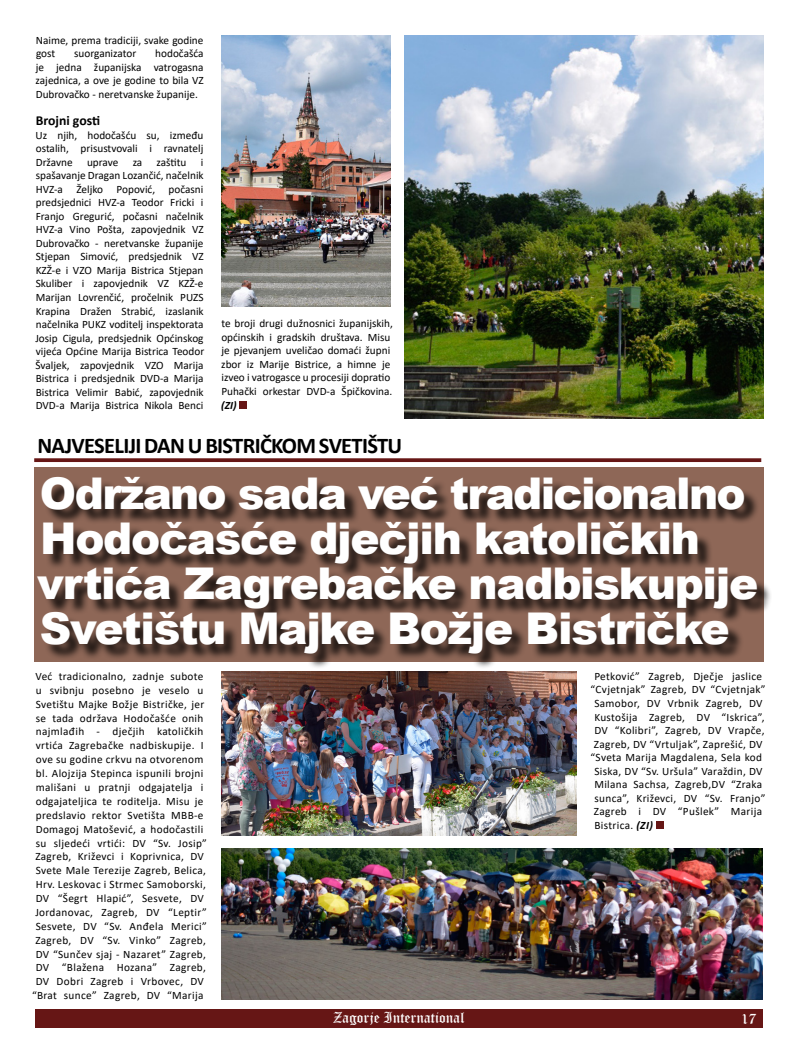
<style>
.page{position:relative;width:798px;height:1063px;background:#fff}
.page>*{position:absolute;margin:0;border:0;box-sizing:border-box;transform-origin:0 0}
.t1{font:900 43.75px/45px "Arial";letter-spacing:-.03em;color:#fff}
.t2{font:700 22.5px "Calibri";letter-spacing:-.03em;color:#000}
.t3{font:15px "Old English Text";color:#fff}
.t4{font:700 13.75px "Calibri";color:#000}
.t5{font:11.25px/13.9px "Calibri";letter-spacing:.025em;color:#000;text-align:justify}
.t6{font:11.25px/13.5px "Calibri";color:#000}
.t7{font:italic 700 11.25px "Calibri";color:#000}
.s1{font-weight:700;font-style:italic}
</style>
<div class="page">
<div style="left:35px;top:1009px;width:727px;height:19px;background:#661615"></div>
<svg style="left:34px;top:458px;width:727px;height:4px;background:#702625"></svg>
<div style="left:34px;top:467px;width:729px;height:195px;background:#8e6757"></div>
<div style="left:40px;top:480px;width:731px;height:189px;background:#000;opacity:.75"></div>
<div style="left:239px;top:401px;width:7px;height:8px;background:#661615"></div>
<img style="left:221px;top:671px;width:355px;height:164px">
<img style="left:221px;top:849px;width:541px;height:150px">
<div style="left:655px;top:822px;width:8px;height:7px;background:#661615"></div>
<img style="left:221px;top:35px;width:169px;height:271px">
<img style="left:404px;top:35px;width:359px;height:383px">
<p class="t6" style="left:36px;top:33px;width:169px">Naime, prema tradiciji, svake godine gost</p>
<p class="t5" style="left:36px;top:47px;width:170px;line-height:13.5px;text-indent:120px">hodočašća je jedna županijska vatrogasna zajednica, a ove je godine to bila VZ Dubrovačko - neretvanske županije.</p>
<p class="t4" style="left:36px;top:111px;width:66px">Brojni gosti</p>
<p class="t5" style="left:36px;top:128px;width:169px;line-height:13.5px">Uz njih, hodočašću su, između ostalih, prisustvovali i ravnatelj Državne</p>
<p class="t6" style="left:74px;top:47px;width:64px">suorganizator</p>
<p class="t5" style="left:87px;top:155px;width:33px">uprave</p>
<p class="t5" style="left:133px;top:155px;width:11px">za</p>
<p class="t5" style="left:157px;top:155px;width:31px">zaštitu</p>
<p class="t5" style="left:35px;top:155px;width:170px;line-height:13.5px;text-indent:165px">i spašavanje Dragan Lozančić, načelnik HVZ-a Željko Popović, počasni predsjednici HVZ-a Teodor Fricki i Franjo Gregurić, počasni načelnik HVZ-a Vino Pošta, zapovjednik VZ Dubrovačko - neretvanske županije Stjepan Simović, predsjednik VZ KZŽ-e i VZO Marija Bistrica Stjepan Skuliber i zapovjednik VZ KZŽ-e Marijan Lovrenčić, pročelnik PUZS Krapina Dražen Strabić, izaslanik načelnika PUKZ voditelj inspektorata Josip Cigula, predsjednik Općinskog vijeća Općine Marija Bistrica Teodor Švaljek, zapovjednik VZO Marija Bistrica i predsjednik DVD-a Marija Bistrica Velimir Babić, zapovjednik DVD-a Marija Bistrica Nikola Benci</p>
<p class="t6" style="left:221px;top:317px;width:173px">te broji drugi dužnosnici županijskih, općinskih i gradskih društava. Misu je pjevanjem uveličao domaći župni zbor iz Marije Bistrice, a himne je izveo i vatrogasce u procesiji dopratio Puhački orkestar DVD-a Špičkovina.</p>
<p class="t7" style="left:221px;top:397px;width:17px">(ZI)</p>
<h2 class="t2" style="left:37px;top:429px;width:366px">NAJVESELIJI DAN U BISTRIČKOM SVETIŠTU</h2>
<h1 class="t1" style="left:37px;top:470px;width:722px">Održano sada već tradicionalno<br>Hodočašće dječjih katoličkih vrtića Zagrebačke nadbiskupije<br>Svetištu Majke Božje Bistričke</h1>
<p class="t5" style="left:32px;top:669px;width:176px;text-align:center">Već tradicionalno, zadnje subote u svibnju posebno je veselo u Svetištu Majke Božje Bistričke, jer se tada održava Hodočašće onih najmlađih - dječjih katoličkih vrtića Zagrebačke nadbiskupije. I ove su godine crkvu na otvorenom bl. Alojzija Stepinca ispunili brojni mališani u pratnji odgajatelja i odgajateljica te roditelja. Misu je predslavio rektor Svetišta MBB-e Domagoj Matošević, a hodočastili su sljedeći vrtići: DV “Sv. Josip” Zagreb, Križevci i Koprivnica, DV Svete Male Terezije Zagreb, Belica, Hrv. Leskovac i Strmec Samoborski, DV “Šegrt Hlapić”, Sesvete, DV Jordanovac, Zagreb, DV “Leptir” Sesvete, DV “Sv. Anđela Merici” Zagreb, DV “Sv. Vinko” Zagreb, DV “Sunčev sjaj - Nazaret” Zagreb, DV “Blažena Hozana” Zagreb, DV Dobri Zagreb i Vrbovec, DV “Brat sunce” Zagreb, DV “Marija</p>
<p class="t5" style="left:594px;top:669px;width:169px">Petković” Zagreb, Dječje jaslice</p>
<p class="t5" style="left:590px;top:682px;width:176px">“Cvjetnjak” Zagreb, DV “Cvjetnjak”</p>
<p class="t5" style="left:594px;top:696px;width:170px">Samobor, DV Vrbnik Zagreb, DV</p>
<p class="t5" style="left:594px;top:710px;width:172px">Kustošija Zagreb, DV “Iskrica”,</p>
<p class="t5" style="left:594px;top:723px;width:172px">DV “Kolibri”, Zagreb, DV Vrapče,</p>
<p class="t5" style="left:593px;top:737px;width:170px">Zagreb, DV “Vrtuljak”, Zaprešić, DV</p>
<p class="t5" style="left:590px;top:750px;width:173px">“Sveta Marija Magdalena, Sela kod</p>
<p class="t5" style="left:594px;top:764px;width:170px">Siska, DV “Sv. Uršula” Varaždin, DV</p>
<p class="t5" style="left:594px;top:777px;width:169px">Milana Sachsa, Zagreb,DV “Zraka</p>
<p class="t5" style="left:594px;top:791px;width:172px">sunca”, Križevci, DV “Sv. Franjo”</p>
<p class="t5" style="left:593px;top:804px;width:169px">Zagreb i DV “Pušlek” Marija</p>
<p class="t5" style="left:594px;top:818px;width:60px">Bistrica. <span class="s1">(ZI)</span></p>
<h3 class="t3" style="left:333px;top:1008px;width:133px">Zagorje International</h3>
<h3 class="t3" style="left:740px;top:1009px;width:17px">17</h3>
</div>
